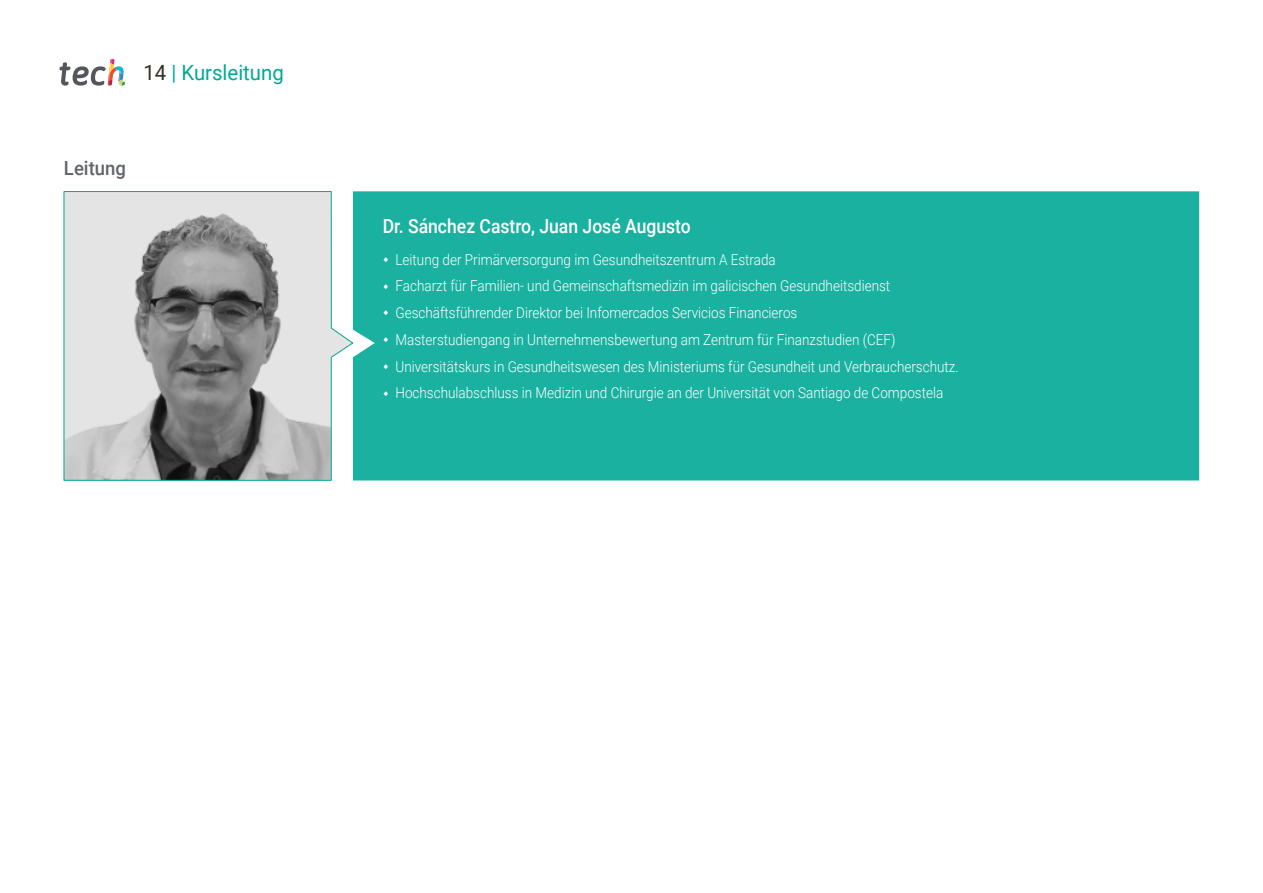
<style>
.page{position:relative;width:1263px;height:893px;background:#fff}
.page>*{position:absolute;margin:0;border:0;box-sizing:border-box;transform-origin:0 0}
.t1{font:21px "Roboto";color:#00a996}
.t2{font:500 19.5px "Roboto";color:#fff;scale:.9 1}
.t3{font:500 19.5px "Roboto";color:#61646a;scale:.95 1}
.t4{font:300 15px/26.7px "Roboto";color:#fff;scale:.9 1}
.s1{color:#312e20}
</style>
<div class="page">
<svg style="left:60px;top:59px;width:65px;height:27px"></svg>
<div style="left:353px;top:191px;width:846px;height:289px;background:#1ab1a0"></div>
<svg style="left:64px;top:191px;width:289px;height:290px;background:#b6b8b8"></svg>
<svg style="left:384px;top:257px;width:4px;height:5px"></svg>
<svg style="left:384px;top:284px;width:4px;height:5px"></svg>
<svg style="left:384px;top:310px;width:4px;height:5px"></svg>
<svg style="left:384px;top:337px;width:4px;height:5px"></svg>
<svg style="left:384px;top:364px;width:4px;height:5px"></svg>
<svg style="left:384px;top:391px;width:4px;height:5px"></svg>
<h1 class="t1" style="left:144px;top:57px;width:142px"><span class="s1">14</span> | Kursleitung</h1>
<h2 class="t3" style="left:64px;top:155px;width:67px">Leitung</h2>
<h2 class="t2" style="left:383px;top:212px;width:344px">Dr. Sánchez Castro, Juan José Augusto</h2>
<p class="t4" style="left:395px;top:245px;width:627px">Leitung der Primärversorgung im Gesundheitszentrum A Estrada<br>Facharzt für Familien- und Gemeinschaftsmedizin im galicischen Gesundheitsdienst Geschäftsführender Direktor bei Infomercados Servicios Financieros<br>Masterstudiengang in Unternehmensbewertung am Zentrum für Finanzstudien (CEF)<br>Universitätskurs in Gesundheitswesen des Ministeriums für Gesundheit und Verbraucherschutz.<br>Hochschulabschluss in Medizin und Chirurgie an der Universität von Santiago de Compostela</p>
</div>
